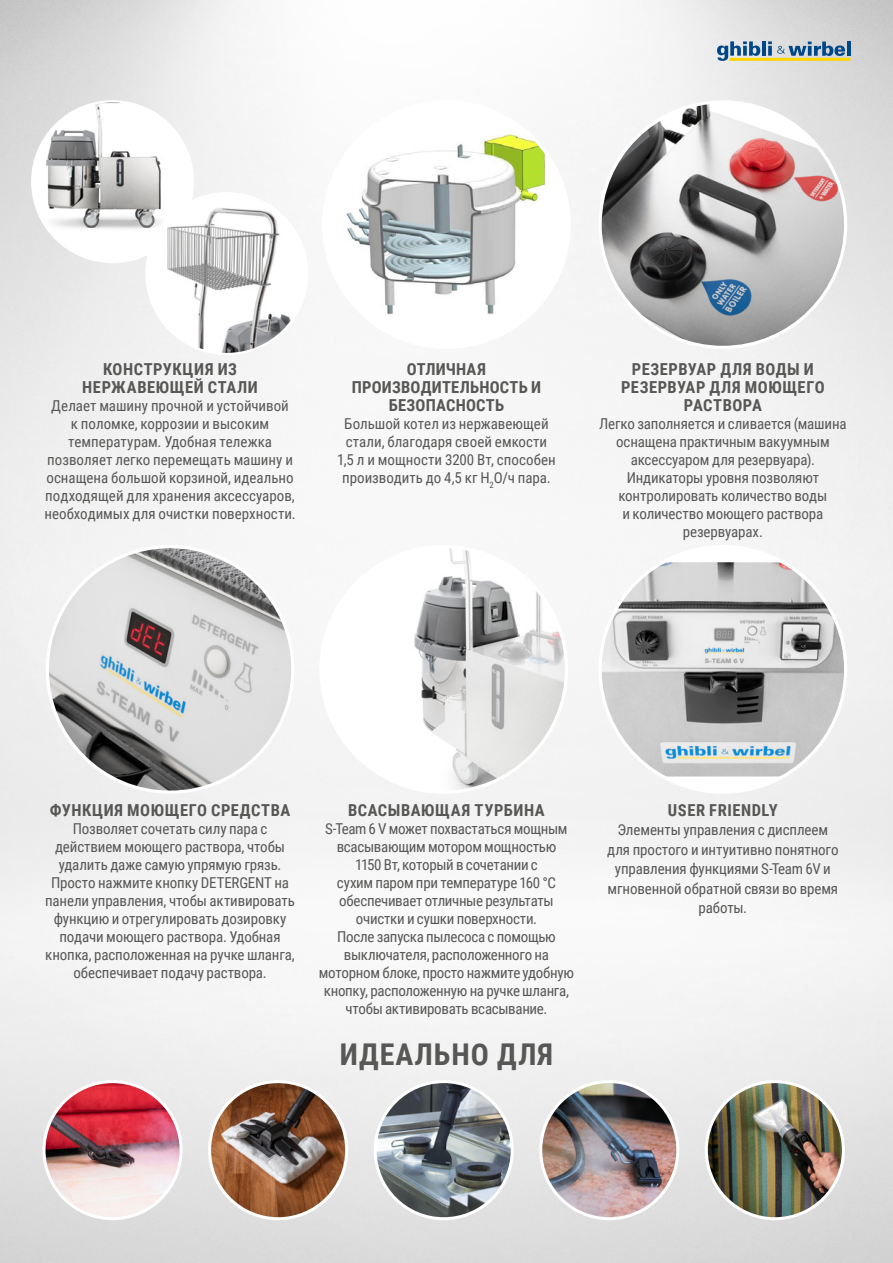
<style>
.page{position:relative;width:893px;height:1263px;background:#fff}
.page>*{position:absolute;margin:0;border:0;box-sizing:border-box;transform-origin:0 0}
._1-TitoloMacchina{font:700 30px "Roboto Condensed";letter-spacing:.035em;color:#575756}
.t1{font:700 16.5px/18px "Roboto Condensed";letter-spacing:.03em;color:#575756;text-align:center}
.t2{font:15px/18px "Roboto Condensed";letter-spacing:-.01em;color:#575756;text-align:center}
</style>
<div class="page">
<img style="left:0;top:0;width:893px;height:1263px">
<svg style="left:717px;top:41px;width:133px;height:20px;background:#97a9a3"></svg>
<div style="left:324px;top:102px;width:245px;height:245px;background:#fff;border-radius:50%"></div>
<img style="left:342px;top:130px;width:209px;height:189px">
<img style="left:47px;top:547px;width:246px;height:245px;border-radius:123px">
<div style="left:32px;top:101px;width:161px;height:161px;background:#fff;border-radius:50%"></div>
<img style="left:32px;top:101px;width:161px;height:145px">
<img style="left:146px;top:193px;width:151px;height:161px">
<img style="left:0;top:201px;width:11px;height:595px">
<div style="left:600px;top:547px;width:246px;height:245px;background:#fff;border-radius:50%"></div>
<img style="left:600px;top:562px;width:246px;height:214px">
<img style="left:600px;top:102px;width:246px;height:245px;border-radius:123px">
<img style="left:44px;top:1082px;width:137px;height:137px;border-radius:69px">
<div style="left:43px;top:1080px;width:140px;height:140px;border:3px solid #fff;border-radius:50%"></div>
<img style="left:210px;top:1082px;width:137px;height:137px;border-radius:69px">
<div style="left:208px;top:1080px;width:140px;height:140px;border:3px solid #fff;border-radius:50%"></div>
<img style="left:375px;top:1082px;width:137px;height:137px;border-radius:69px">
<div style="left:374px;top:1080px;width:140px;height:140px;border:3px solid #fff;border-radius:50%"></div>
<img style="left:541px;top:1082px;width:137px;height:137px;border-radius:69px">
<div style="left:539px;top:1080px;width:140px;height:140px;border:3px solid #fff;border-radius:50%"></div>
<img style="left:706px;top:1082px;width:137px;height:137px;border-radius:69px">
<div style="left:705px;top:1080px;width:140px;height:140px;border:3px solid #fff;border-radius:50%"></div>
<div style="left:321px;top:547px;width:245px;height:245px;background:#fff;border-radius:50%"></div>
<img style="left:382px;top:547px;width:184px;height:245px">
<p class="t1" style="left:82px;top:359px;width:177px">КОНСТРУКЦИЯ ИЗ<br>НЕРЖАВЕЮЩЕЙ СТАЛИ</p>
<p class="t2" style="left:44px;top:396px;width:253px">Делает машину прочной и устойчивой<br>к поломке, коррозии и высоким температурам. Удобная тележка позволяет легко перемещать машину и оснащена большой корзиной, идеально подходящей для хранения аксессуаров, необходимых для очистки поверхности.</p>
<p class="t1" style="left:352px;top:359px;width:191px">ОТЛИЧНАЯ<br>ПРОИЗВОДИТЕЛЬНОСТЬ И<br>БЕЗОПАСНОСТЬ</p>
<p class="t2" style="left:337px;top:414px;width:220px">Большой котел из нержавеющей стали, благодаря своей емкости<br>1,5 л и мощности 3200 Вт, способен производить до 4,5 кг H<sub>2</sub>O/ч пара.</p>
<p class="t1" style="left:621px;top:359px;width:205px">РЕЗЕРВУАР ДЛЯ ВОДЫ И<br>РЕЗЕРВУАР ДЛЯ МОЮЩЕГО<br>РАСТВОРА</p>
<p class="t2" style="left:599px;top:414px;width:249px">Легко заполняется и сливается (машина оснащена практичным вакуумным аксессуаром для резервуара).<br>Индикаторы уровня позволяют контролировать количество воды<br>и количество моющего раствора резервуарах.</p>
<p class="t1" style="left:50px;top:800px;width:242px">ФУНКЦИЯ МОЮЩЕГО СРЕДСТВА</p>
<p class="t2" style="left:45px;top:819px;width:251px">Позволяет сочетать силу пара с действием моющего раствора, чтобы удалить даже самую упрямую грязь.<br>Просто нажмите кнопку DETERGENT на панели управления, чтобы активировать функцию и отрегулировать дозировку подачи моющего раствора. Удобная кнопка, расположенная на ручке шланга, обеспечивает подачу раствора.</p>
<p class="t1" style="left:348px;top:800px;width:198px">ВСАСЫВАЮЩАЯ ТУРБИНА</p>
<p class="t2" style="left:325px;top:819px;width:244px">S-Team 6 V может похвастаться мощным всасывающим мотором мощностью</p>
<p class="t2" style="left:319px;top:855px;width:257px">1150 Вт, который в сочетании с<br>сухим паром при температуре 160 °C обеспечивает отличные результаты очистки и сушки поверхности.<br>После запуска пылесоса с помощью выключателя, расположенного на моторном блоке, просто нажмите удобную кнопку, расположенную на ручке шланга, чтобы активировать всасывание.</p>
<p class="_1-TitoloMacchina" style="left:340px;top:1033px;width:215px">ИДЕАЛЬНО ДЛЯ</p>
<p class="t1" style="left:668px;top:800px;width:111px">USER FRIENDLY</p>
<p class="t2" style="left:607px;top:819px;width:233px;line-height:19.5px">Элементы управления с дисплеем для простого и интуитивно понятного управления функциями S-Team 6V и мгновенной обратной связи во время работы.</p>
</div>
